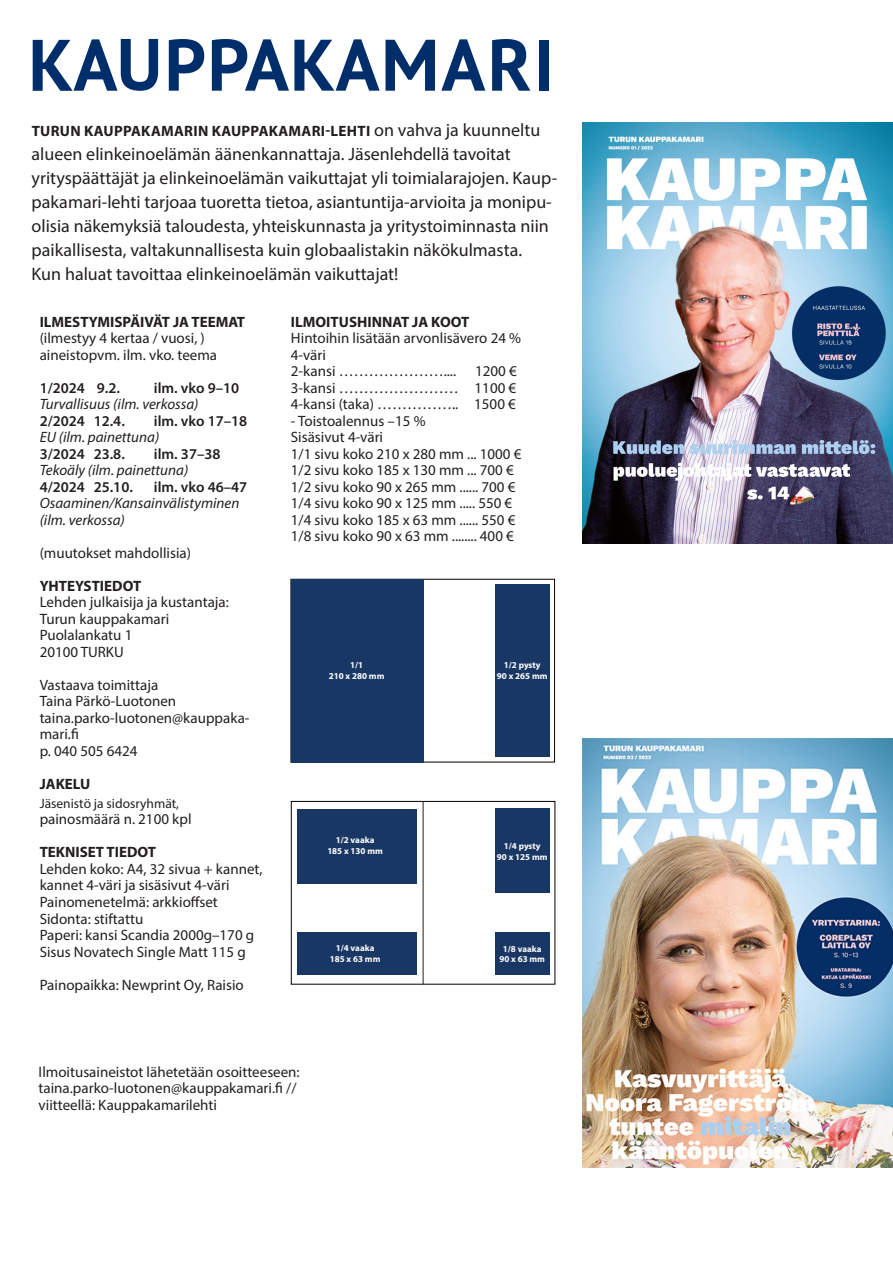
<style>
.page{position:relative;width:893px;height:1263px;background:#fff}
.page>*{position:absolute;margin:0;border:0;box-sizing:border-box;transform-origin:0 0}
.t1{font:18px/24px "Myriad Pro";color:#231f20}
.lähteet{font:15px/16.5px "Myriad Pro";color:#231f20}
.lähteet-2{font:italic 15px/16.5px "Myriad Pro";color:#231f20}
.lähteet-3{font:600 15px "Myriad Pro";color:#231f20}
.lähteet-4{font:700 15px "Myriad Pro";color:#231f20}
.lähteet-5{font:700 15px "Myriad Pro";letter-spacing:.02em;color:#231f20}
.lähteet-6{font:13.5px "Myriad Pro";color:#231f20}
.t2{font:700 9px "Myriad Pro";color:#fff}
.s1{font-weight:400;font-size:18px}
</style>
<div class="page">
<img style="left:583px;top:123px;width:310px;height:420px">
<img style="left:583px;top:738px;width:310px;height:430px">
<svg style="left:441px;top:39px;width:44px;height:52px"></svg>
<svg style="left:492px;top:39px;width:38px;height:52px"></svg>
<div style="left:539px;top:40px;width:10px;height:51px;background:#002e6b"></div>
<svg style="left:33px;top:39px;width:125px;height:52px"></svg>
<svg style="left:169px;top:39px;width:35px;height:52px"></svg>
<svg style="left:212px;top:39px;width:223px;height:52px"></svg>
<div style="left:291px;top:801px;width:264px;height:183px;border:1px solid #000"></div>
<hr style="left:423px;top:801px;width:1px;height:183px;background:#231f20">
<div style="left:291px;top:579px;width:132px;height:183px;background:#193764"></div>
<div style="left:495px;top:584px;width:54px;height:172px;background:#193764"></div>
<div style="left:297px;top:809px;width:119px;height:75px;background:#193764"></div>
<div style="left:297px;top:932px;width:119px;height:42px;background:#193764"></div>
<div style="left:495px;top:809px;width:54px;height:84px;background:#193764"></div>
<div style="left:495px;top:932px;width:54px;height:43px;background:#193764"></div>
<p class="lähteet-5" style="left:32px;top:122px;width:510px">TURUN KAUPPAKAMARIN KAUPPAKAMARI-LEHTI <span class="s1">on vahva ja kuunneltu</span></p>
<p class="t1" style="left:32px;top:142px;width:527px">alueen elinkeinoelämän äänenkannattaja. Jäsenlehdellä tavoitat yrityspäättäjät ja elinkeinoelämän vaikuttajat yli toimialarajojen. Kaup&shy;pakamari-lehti tarjoaa tuoretta tietoa, asiantuntija-arvioita ja monipu&shy;olisia näkemyksiä taloudesta, yhteiskunnasta ja yritystoiminnasta niin paikallisesta, valtakunnallisesta kuin globaalistakin näkökulmasta.<br>Kun haluat tavoittaa elinkeinoelämän vaikuttajat!</p>
<p class="lähteet-4" style="left:291px;top:312px;width:180px">ILMOITUSHINNAT JA KOOT</p>
<p class="lähteet" style="left:291px;top:330px;width:232px">Hintoihin lisätään arvonlisävero 24 %</p>
<p class="lähteet" style="left:291px;top:346px;width:37px">4-väri</p>
<p class="lähteet" style="left:291px;top:363px;width:167px">2-kansi …………………....</p>
<p class="lähteet" style="left:475px;top:363px;width:43px">1200 €</p>
<p class="lähteet" style="left:291px;top:379px;width:227px">3-kansi …………………… 1100 €</p>
<p class="lähteet" style="left:291px;top:396px;width:226px">4-kansi (taka) …………….. 1500 €</p>
<p class="lähteet" style="left:291px;top:412px;width:136px">- Toistoalennus –15 %</p>
<p class="lähteet" style="left:291px;top:429px;width:94px">Sisäsivut 4-väri</p>
<p class="lähteet" style="left:291px;top:445px;width:232px">1/1 sivu koko 210 x 280 mm ... 1000 €</p>
<p class="lähteet" style="left:291px;top:462px;width:224px">1/2 sivu koko 185 x 130 mm ... 700 €</p>
<p class="lähteet" style="left:291px;top:478px;width:226px">1/2 sivu koko 90 x 265 mm ...... 700 €</p>
<p class="lähteet" style="left:291px;top:495px;width:223px">1/4 sivu koko 90 x 125 mm ..... 550 €</p>
<p class="lähteet" style="left:291px;top:511px;width:226px">1/4 sivu koko 185 x 63 mm ...... 550 €</p>
<p class="lähteet" style="left:291px;top:528px;width:224px">1/8 sivu koko 90 x 63 mm ........ 400 €</p>
<p class="lähteet-4" style="left:40px;top:312px;width:207px">ILMESTYMISPÄIVÄT JA TEEMAT</p>
<p class="lähteet" style="left:40px;top:330px;width:167px">(ilmestyy 4 kertaa / vuosi, )</p>
<p class="lähteet" style="left:40px;top:346px;width:179px">aineistopvm. ilm. vko. teema</p>
<p class="lähteet-3" style="left:40px;top:378px;width:82px">1/2024 9.2.</p>
<p class="lähteet-3" style="left:154px;top:378px;width:87px">ilm. vko 9–10</p>
<p class="lähteet-2" style="left:40px;top:396px;width:160px">Turvallisuus (ilm. verkossa)</p>
<p class="lähteet-3" style="left:40px;top:411px;width:87px">2/2024 12.4.</p>
<p class="lähteet-3" style="left:154px;top:411px;width:95px">ilm. vko 17–18</p>
<p class="lähteet-2" style="left:40px;top:429px;width:121px">EU (ilm. painettuna)</p>
<p class="lähteet-3" style="left:40px;top:444px;width:87px">3/2024 23.8.</p>
<p class="lähteet-3" style="left:154px;top:444px;width:68px">ilm. 37–38</p>
<p class="lähteet-2" style="left:40px;top:462px;width:150px">Tekoäly (ilm. painettuna)</p>
<p class="lähteet-3" style="left:40px;top:477px;width:95px">4/2024 25.10.</p>
<p class="lähteet-3" style="left:154px;top:477px;width:95px">ilm. vko 46–47</p>
<p class="lähteet-2" style="left:40px;top:495px;width:201px">Osaaminen/Kansainvälistyminen (ilm. verkossa)</p>
<p class="lähteet" style="left:40px;top:544px;width:153px">(muutokset mahdollisia)</p>
<p class="lähteet-4" style="left:40px;top:576px;width:103px">YHTEYSTIEDOT</p>
<p class="lähteet" style="left:40px;top:594px;width:191px">Lehden julkaisija ja kustantaja:</p>
<p class="lähteet" style="left:40px;top:610px;width:131px">Turun kauppakamari</p>
<p class="lähteet" style="left:40px;top:627px;width:94px">Puolalankatu 1</p>
<p class="lähteet" style="left:40px;top:643px;width:86px">20100 TURKU</p>
<p class="lähteet" style="left:40px;top:676px;width:120px">Vastaava toimittaja</p>
<p class="lähteet" style="left:40px;top:693px;width:138px">Taina Pärkö-Luotonen</p>
<p class="lähteet" style="left:40px;top:709px;width:211px">taina.parko-luotonen@kauppaka&shy;mari.fi</p>
<p class="lähteet" style="left:40px;top:742px;width:99px">p. 040 505 6424</p>
<p class="lähteet-4" style="left:40px;top:774px;width:52px">JAKELU</p>
<p class="lähteet-6" style="left:40px;top:795px;width:141px">Jäsenistö ja sidosryhmät,</p>
<p class="lähteet" style="left:40px;top:811px;width:153px">painosmäärä n. 2100 kpl</p>
<p class="lähteet-4" style="left:40px;top:843px;width:118px">TEKNISET TIEDOT</p>
<p class="lähteet" style="left:40px;top:860px;width:224px">Lehden koko: A4, 32 sivua + kannet,</p>
<p class="lähteet" style="left:40px;top:877px;width:191px">kannet 4-väri ja sisäsivut 4-väri</p>
<p class="lähteet" style="left:40px;top:893px;width:180px">Painomenetelmä: arkkioffset</p>
<p class="lähteet" style="left:40px;top:910px;width:105px">Sidonta: stiftattu</p>
<p class="lähteet" style="left:40px;top:926px;width:216px">Paperi: kansi Scandia 2000g–170 g</p>
<p class="lähteet" style="left:40px;top:943px;width:208px">Sisus Novatech Single Matt 115 g</p>
<p class="lähteet" style="left:40px;top:976px;width:206px">Painopaikka: Newprint Oy, Raisio</p>
<p class="t2" style="left:350px;top:659px;width:14px">1/1</p>
<p class="t2" style="left:329px;top:670px;width:57px">210 x 280 mm</p>
<p class="t2" style="left:504px;top:659px;width:38px">1/2 pysty</p>
<p class="t2" style="left:497px;top:670px;width:52px">90 x 265 mm</p>
<p class="t2" style="left:336px;top:834px;width:40px">1/2 vaaka</p>
<p class="t2" style="left:327px;top:845px;width:57px">185 x 130 mm</p>
<p class="t2" style="left:504px;top:840px;width:38px">1/4 pysty</p>
<p class="t2" style="left:497px;top:851px;width:52px">90 x 125 mm</p>
<p class="t2" style="left:336px;top:942px;width:40px">1/4 vaaka</p>
<p class="t2" style="left:330px;top:953px;width:52px">185 x 63 mm</p>
<p class="t2" style="left:503px;top:943px;width:40px">1/8 vaaka</p>
<p class="t2" style="left:499px;top:953px;width:47px">90 x 63 mm</p>
<p class="lähteet" style="left:39px;top:1063px;width:263px">Ilmoitusaineistot lähetetään osoitteeseen:</p>
<p class="lähteet" style="left:39px;top:1079px;width:259px">taina.parko-luotonen@kauppakamari.fi // viitteellä: Kauppakamarilehti</p>
</div>
